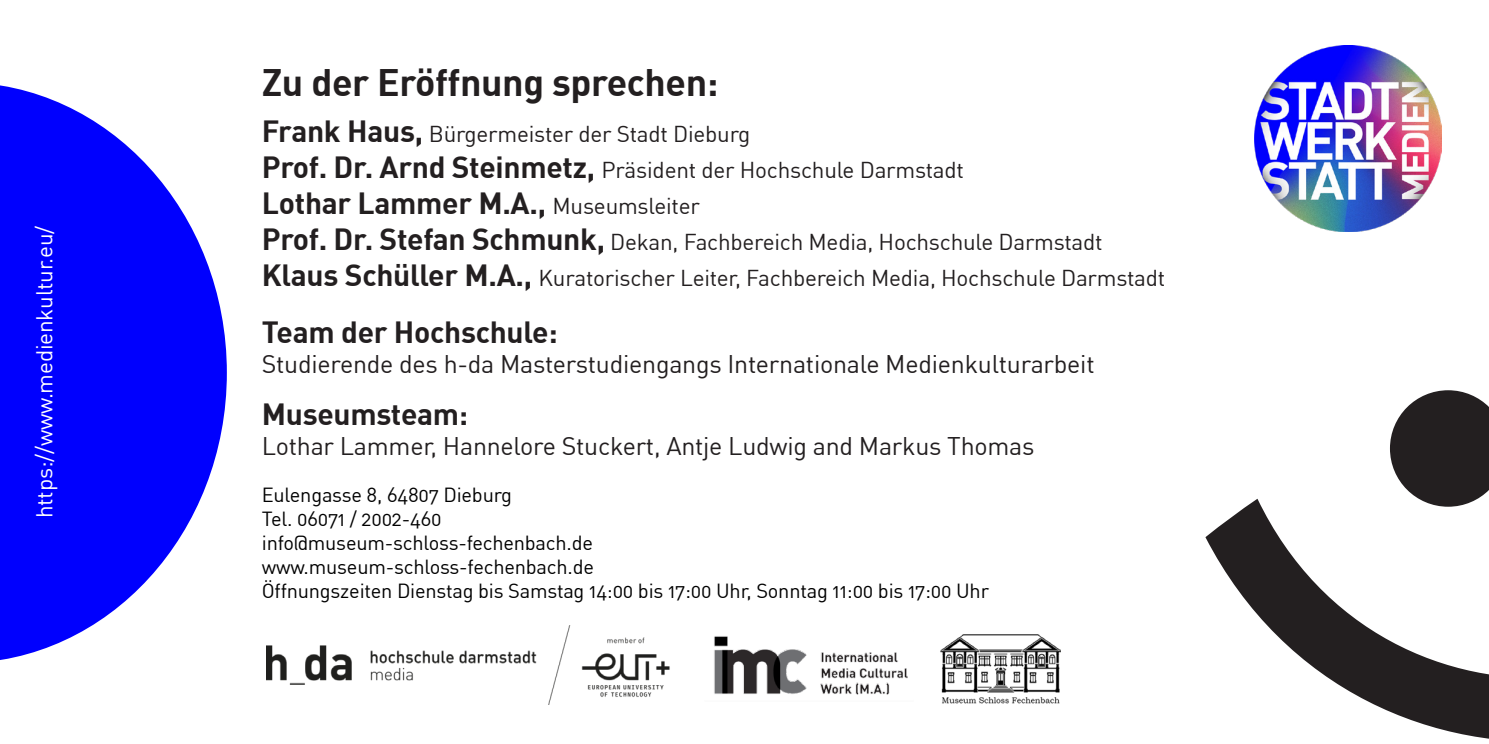
<style>
.page{position:relative;width:1489px;height:744px;background:#fff}
.page>*{position:absolute;margin:0;border:0;box-sizing:border-box;transform-origin:0 0}
.t1{font:700 37.5px "HDADIN Office";color:#231f20}
.t2{font:700 30px "HDADIN Office";color:#231f20}
.t3{font:25px "HDADIN Office";color:#231f20}
.t4{font:22.5px/36px "HDADIN Office";color:#231f20}
.t5{font:22.5px "HDADIN Office";color:#fff}
.t6{font:20px/24px "HDADIN Office";color:#000}
.s1{font-weight:700;font-size:30px}
.s2{font-weight:400;font-size:22.5px}
</style>
<div class="page">
<svg style="left:1390px;top:390px;width:99px;height:96px;background:#3d393a"></svg>
<svg style="left:1205px;top:486px;width:284px;height:253px"></svg>
<img style="left:1255px;top:45px;width:186px;height:187px">
<svg style="left:0;top:85px;width:227px;height:575px;fill:#0000fe"></svg>
<img style="left:267px;top:625px;width:794px;height:79px">
<p class="t5" style="left:30px;top:518px;width:294px;rotate:-90deg">https://www.medienkultur.eu/</p>
<h1 class="t1" style="left:262px;top:58px;width:458px">Zu der Eröffnung sprechen:</h1>
<p class="t4" style="left:262px;top:115px;width:703px"><span class="s1">Frank Haus,</span> Bürgermeister der Stadt Dieburg<br><span class="s1">Prof. Dr. Arnd Steinmetz,</span> Präsident der Hochschule Darmstadt</p>
<h2 class="t2" style="left:262px;top:183px;width:439px">Lothar Lammer M.A., <span class="s2">Museumsleiter</span></h2>
<p class="t4" style="left:262px;top:223px;width:905px"><span class="s1">Prof. Dr. Stefan Schmunk,</span> Dekan, Fachbereich Media, Hochschule Darmstadt<br><span class="s1">Klaus Schüller M.A.,</span> Kuratorischer Leiter, Fachbereich Media, Hochschule Darmstadt</p>
<h2 class="t2" style="left:262px;top:312px;width:297px">Team der Hochschule:</h2>
<p class="t3" style="left:262px;top:348px;width:834px">Studierende des h-da Masterstudiengangs Internationale Medienkulturarbeit</p>
<h2 class="t2" style="left:262px;top:394px;width:208px">Museumsteam:</h2>
<p class="t3" style="left:262px;top:430px;width:774px">Lothar Lammer, Hannelore Stuckert, Antje Ludwig and Markus Thomas</p>
<p class="t6" style="left:262px;top:482px;width:728px">Eulengasse 8, 64807 Dieburg<br>Tel. 06071 / 2002-460<br>info@museum-schloss-fechenbach.de<br>www.museum-schloss-fechenbach.de<br>Öffnungszeiten Dienstag bis Samstag 14:00 bis 17:00 Uhr, Sonntag 11:00 bis 17:00 Uhr</p>
</div>
